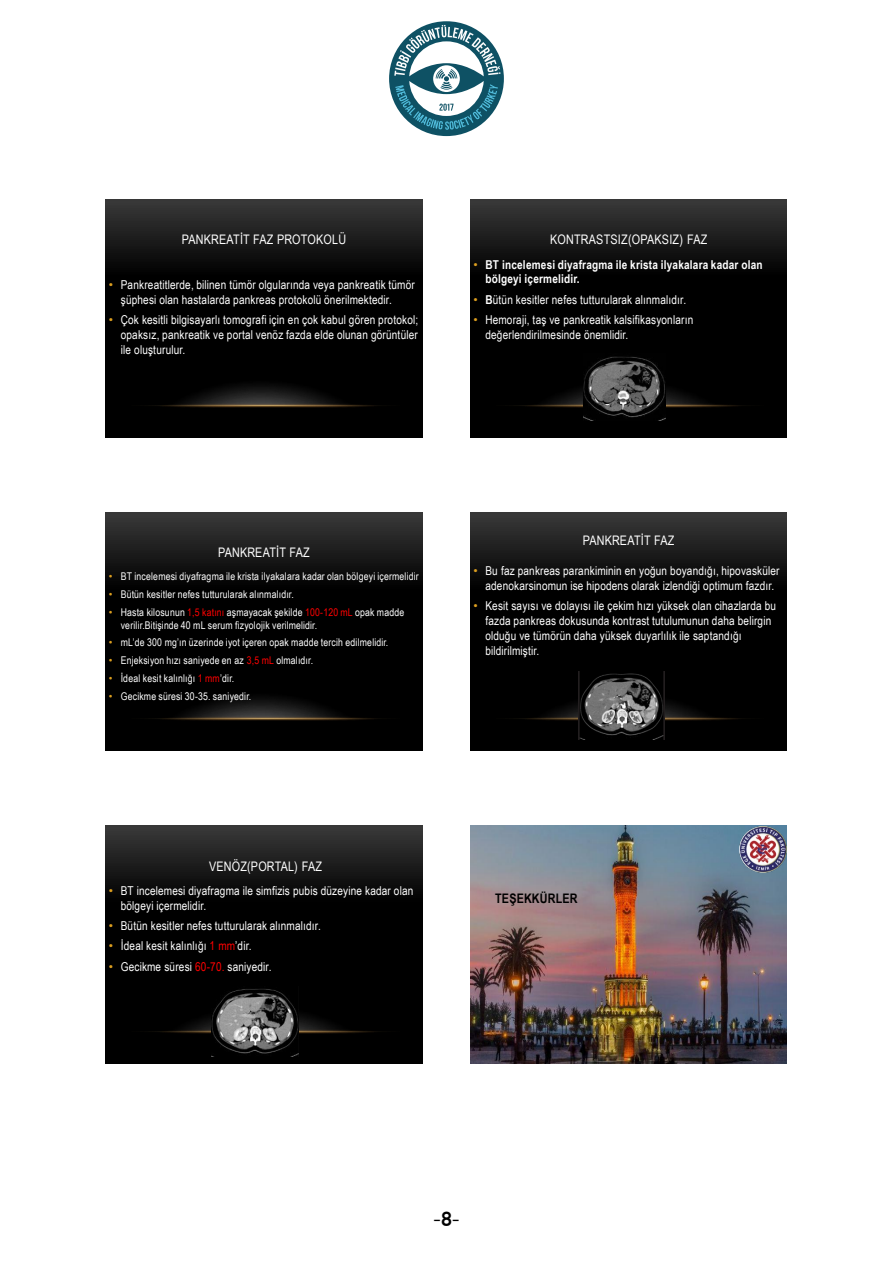
<style>
.page{position:relative;width:893px;height:1263px;background:#fff}
.page>*{position:absolute;margin:0;border:0;box-sizing:border-box;transform-origin:0 0}
.t1{font:300 21px "PF Din Display Pro";color:#000}
.t2{font:13.2px "Arial Narrow";letter-spacing:.015em;color:#fff}
.t3{font:700 13.2px "Arial Narrow";letter-spacing:.015em;color:#000}
.t4{font:12.3px/14.9px "Arial Narrow";letter-spacing:.015em;color:#fff}
.t5{font:700 12.3px/14.7px "Arial Narrow";letter-spacing:.015em;color:#fff}
.t6{font:10.65px/12.6px "Arial Narrow";letter-spacing:.02em;color:#fff}
.s1{font-family:"Arial";color:#dc9e1f}
.s2{font-family:"Arial";font-weight:400;color:#dc9e1f}
.s3{font-weight:700}
.s4{color:#f00}
</style>
<div class="page">
<svg style="left:389px;top:21px;width:115px;height:115px"></svg>
<img style="left:106px;top:199px;width:316px;height:238px">
<img style="left:470px;top:199px;width:317px;height:238px">
<img style="left:584px;top:353px;width:81px;height:68px">
<img style="left:106px;top:513px;width:316px;height:237px">
<img style="left:470px;top:513px;width:317px;height:237px">
<img style="left:579px;top:671px;width:85px;height:68px">
<img style="left:106px;top:826px;width:316px;height:237px">
<img style="left:212px;top:987px;width:86px;height:70px">
<img style="left:470px;top:826px;width:317px;height:237px">
<img style="left:739px;top:826px;width:48px;height:46px">
<p class="t2" style="left:182px;top:230px;width:166px">PANKREATİT FAZ PROTOKOLÜ</p>
<p class="t4" style="left:121px;top:277px;width:295px;text-indent:-12px"><span class="s1">•</span> Pankreatitlerde, bilinen tümör olgularında veya pankreatik tümör şüphesi olan hastalarda pankreas protokolü önerilmektedir.</p>
<p class="t4" style="left:121px;top:312px;width:299px;text-align:justify;text-indent:-12px"><span class="s1">•</span> Çok kesitli bilgisayarlı tomografi için en çok kabul gören protokol; opaksız, pankreatik ve portal venöz fazda elde olunan görüntüler ile oluşturulur.</p>
<p class="t2" style="left:550px;top:230px;width:159px">KONTRASTSIZ(OPAKSIZ) FAZ</p>
<p class="t5" style="left:485px;top:256px;width:279px;text-indent:-12px"><span class="s2">•</span> BT incelemesi diyafragma ile krista ilyakalara kadar olan bölgeyi içermelidir.</p>
<p class="t4" style="left:473px;top:291px;width:214px"><span class="s1">•</span> <span class="s3">B</span>ütün kesitler nefes tutturularak alınmalıdır.</p>
<p class="t4" style="left:485px;top:312px;width:209px;text-indent:-12px"><span class="s1">•</span> Hemoraji, taş ve pankreatik kalsifikasyonların değerlendirilmesinde önemlidir.</p>
<p class="t2" style="left:218px;top:543px;width:93px">PANKREATİT FAZ</p>
<p class="t6" style="left:109px;top:570px;width:311px"><span class="s1">•</span> BT incelemesi diyafragma ile krista ilyakalara kadar olan bölgeyi içermelidir</p>
<p class="t6" style="left:109px;top:587px;width:186px"><span class="s1">•</span> Bütün kesitler nefes tutturularak alınmalıdır.</p>
<p class="t6" style="left:121px;top:605px;width:285px;text-indent:-12px"><span class="s1">•</span> Hasta kilosunun <span class="s4">1,5 katını</span> aşmayacak şekilde <span class="s4">100-120 mL</span> opak madde verilir.Bitişinde 40 mL serum fizyolojik verilmelidir.</p>
<p class="t6" style="left:109px;top:636px;width:281px"><span class="s1">•</span> mL’de 300 mg’ın üzerinde iyot içeren opak madde tercih edilmelidir.</p>
<p class="t6" style="left:109px;top:654px;width:206px"><span class="s1">•</span> Enjeksiyon hızı saniyede en az <span class="s4">3,5 mL</span> olmalıdır.</p>
<p class="t6" style="left:109px;top:671px;width:127px"><span class="s1">•</span> İdeal kesit kalınlığı <span class="s4">1 mm</span>’dir.</p>
<p class="t6" style="left:109px;top:689px;width:144px"><span class="s1">•</span> Gecikme süresi 30-35. saniyedir.</p>
<p class="t2" style="left:583px;top:530px;width:93px">PANKREATİT FAZ</p>
<p class="t4" style="left:473px;top:563px;width:308px;text-align:center"><span class="s1">•</span> Bu faz pankreas parankiminin en yoğun boyandığı, hipovasküler adenokarsinomun ise hipodens olarak izlendiği optimum fazdır.</p>
<p class="t4" style="left:485px;top:598px;width:292px;text-indent:-12px"><span class="s1">•</span> Kesit sayısı ve dolayısı ile çekim hızı yüksek olan cihazlarda bu fazda pankreas dokusunda kontrast tutulumunun daha belirgin olduğu ve tümörün daha yüksek duyarlılık ile saptandığı bildirilmiştir.</p>
<p class="t2" style="left:209px;top:856px;width:115px">VENÖZ(PORTAL) FAZ</p>
<p class="t4" style="left:121px;top:883px;width:294px;text-indent:-12px"><span class="s1">•</span> BT incelemesi diyafragma ile simfizis pubis düzeyine kadar olan bölgeyi içermelidir.</p>
<p class="t4" style="left:109px;top:918px;width:213px"><span class="s1">•</span> Bütün kesitler nefes tutturularak alınmalıdır.</p>
<p class="t4" style="left:109px;top:938px;width:144px"><span class="s1">•</span> İdeal kesit kalınlığı <span class="s4">1 mm</span>’dir.</p>
<p class="t4" style="left:109px;top:959px;width:164px"><span class="s1">•</span> Gecikme süresi <span class="s4">60-70.</span> saniyedir.</p>
<p class="t3" style="left:495px;top:888px;width:84px">TEŞEKKÜRLER</p>
<h1 class="t1" style="left:433px;top:1206px;width:28px">-<span class="s3">8</span>-</h1>
</div>
